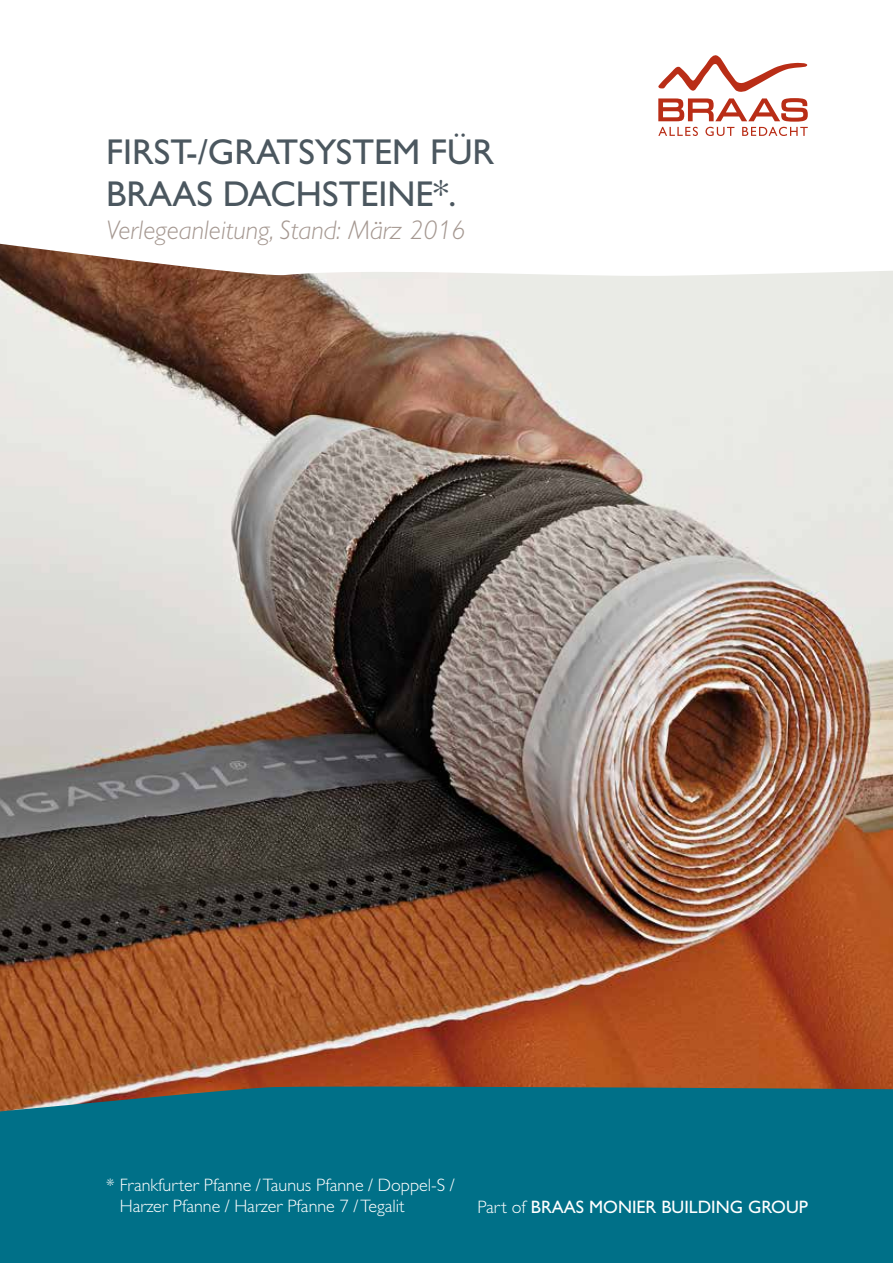
<style>
.page{position:relative;width:893px;height:1263px;background:#fff}
.page>*{position:absolute;margin:0;border:0;box-sizing:border-box;transform-origin:0 0}
.t1{font:36px/42px "Gill Alt One";color:#4b575f}
.t2{font:italic 300 27px "Gill Alt One";color:#a59891}
.t3{font:300 18px/21px "Gill Alt One";color:#fff}
.t4{font:18px "Gill Alt One";color:#fff}
.s1{font-weight:300}
</style>
<div class="page">
<img style="left:0;top:277px;width:893px;height:808px">
<div style="left:0;top:1085px;width:893px;height:178px;background:#007088"></div>
<svg style="left:0;top:64px;width:893px;height:213px"></svg>
<svg style="left:658px;top:55px;width:149px;height:37px"></svg>
<svg style="left:658px;top:98px;width:150px;height:38px"></svg>
<h1 class="t1" style="left:106px;top:131px;width:390px">FIRST-/GRATSYSTEM FÜR<br>BRAAS DACHSTEINE*.</h1>
<h2 class="t2" style="left:106px;top:215px;width:361px">Verlegeanleitung, Stand: März 2016</h2>
<p class="t3" style="left:120px;top:1174px;width:337px;text-indent:-13px">* Frankfurter Pfanne /Taunus Pfanne / Doppel-S /<br>Harzer Pfanne / Harzer Pfanne 7 /Tegalit</p>
<p class="t4" style="left:477px;top:1197px;width:332px"><span class="s1">Part of</span> BRAAS MONIER BUILDING GROUP</p>
</div>
